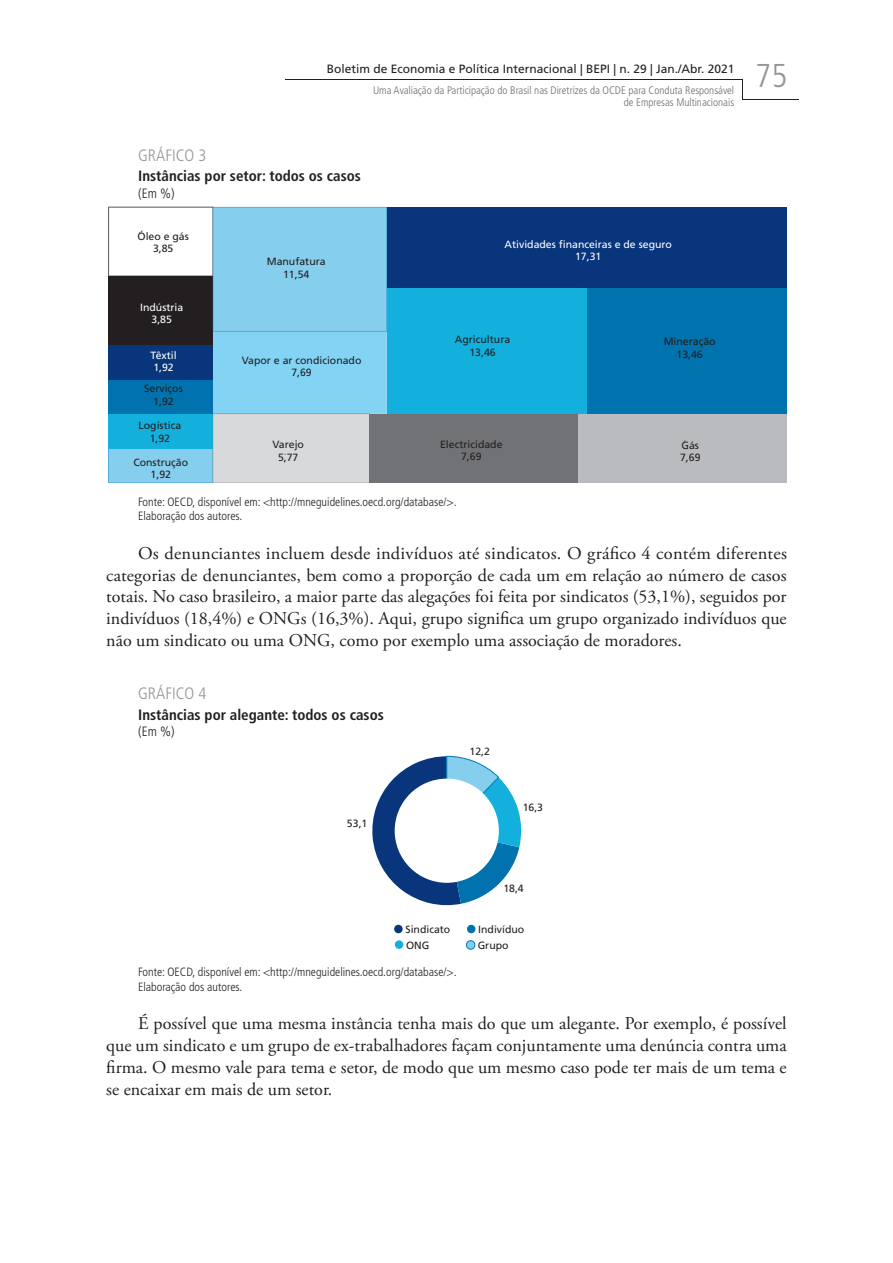
<style>
.page{position:relative;width:893px;height:1263px;background:#fff}
.page>*{position:absolute;margin:0;border:0;box-sizing:border-box;transform-origin:0 0}
.t1{font:300 condensed 33px "Frutiger LT Pro";color:#939598}
.t2{font:18px/21.8px "Adobe Garamond Pro";color:#231f20;text-align:justify}
.t3{font:300 condensed 16.5px "Frutiger LT Pro";color:#939598}
.t4{font:700 condensed 15px "Frutiger LT Pro";color:#231f20}
.t5{font:300 condensed 13.5px "Frutiger LT Pro";color:#231f20}
.t6{font:300 condensed 12px/14.4px "Frutiger LT Pro";color:#231f20}
.t7{font:12px "Frutiger LT Pro";color:#231f20}
.t8{font:300 condensed 10.95px "Frutiger LT Pro";color:#6c6d70}
.t9{font:10.5px/12.6px "Frutiger LT Pro";color:#231f20;text-align:center}
.t10{font:10.5px/12.6px "Frutiger LT Pro";color:#fff;text-align:center}
</style>
<div class="page">
<hr style="left:742px;top:99px;width:57px;height:1px;background:#231f20">
<svg style="left:742px;top:79px;width:1px;height:20px"></svg>
<hr style="left:285px;top:79px;width:457px;height:1px;background:#231f20">
<div style="left:369px;top:414px;width:209px;height:69px;background:#717275"></div>
<div style="left:578px;top:414px;width:209px;height:69px;background:#babbbe"></div>
<div style="left:387px;top:288px;width:200px;height:126px;background:#13b0de"></div>
<div style="left:587px;top:288px;width:200px;height:126px;background:#0073ae"></div>
<div style="left:387px;top:207px;width:400px;height:81px;background:#08357c"></div>
<svg style="left:108px;top:207px;width:279px;height:276px;background:#7fb5ce"></svg>
<svg style="left:372px;top:756px;width:150px;height:150px"></svg>
<div style="left:394px;top:925px;width:9px;height:8px;background:#08357c;border-radius:50%"></div>
<div style="left:467px;top:925px;width:8px;height:8px;background:#0073ae;border-radius:50%"></div>
<div style="left:395px;top:940px;width:8px;height:9px;background:#13b0de;border-radius:50%"></div>
<div style="left:466px;top:941px;width:9px;height:8px;background:#86ceed;border-radius:50%"></div>
<div style="left:466px;top:940px;width:9px;height:9px;border:1px solid #0078b6;border-radius:50%"></div>
<p class="t7" style="left:327px;top:62px;width:409px">Boletim de Economia e Política Internacional | BEPI | n. 29 | Jan./Abr. 2021</p>
<p class="t8" style="left:373px;top:83px;width:363px">Uma Avaliação da Participação do Brasil nas Diretrizes da OCDE para Conduta Responsável</p>
<p class="t8" style="left:624px;top:96px;width:112px">de Empresas Multinacionais</p>
<p class="t3" style="left:138px;top:146px;width:70px">GRÁFICO 3</p>
<p class="t4" style="left:138px;top:167px;width:224px">Instâncias por setor: todos os casos</p>
<p class="t5" style="left:138px;top:185px;width:38px">(Em %)</p>
<p class="t9" style="left:138px;top:230px;width:53px">Óleo e gás<br>3,85</p>
<p class="t9" style="left:267px;top:255px;width:60px">Manufatura<br>11,54</p>
<p class="t10" style="left:140px;top:301px;width:45px">Indústria<br>3,85</p>
<p class="t10" style="left:150px;top:349px;width:28px;text-align:left">Têxtil<br>1,92</p>
<p class="t9" style="left:242px;top:354px;width:121px">Vapor e ar condicionado<br>7,69</p>
<p class="t10" style="left:504px;top:238px;width:169px">Atividades financeiras e de seguro<br>17,31</p>
<p class="t9" style="left:455px;top:333px;width:57px">Agricultura<br>13,46</p>
<p class="t9" style="left:664px;top:335px;width:53px">Mineração<br>13,46</p>
<h1 class="t1" style="left:755px;top:56px;width:33px">75</h1>
<p class="t9" style="left:144px;top:383px;width:40px">Serviços<br>1,92</p>
<p class="t9" style="left:139px;top:419px;width:44px">Logística<br>1,92</p>
<p class="t9" style="left:133px;top:456px;width:56px">Construção<br>1,92</p>
<p class="t6" style="left:138px;top:494px;width:320px">Fonte: OECD, disponível em: &lt;http://mneguidelines.oecd.org/database/&gt;.<br>Elaboração dos autores.</p>
<p class="t2" style="left:106px;top:543px;width:682px;text-indent:32px">Os denunciantes incluem desde indivíduos até sindicatos. O gráfico 4 contém diferentes categorias de denunciantes, bem como a proporção de cada um em relação ao número de casos totais. No caso brasileiro, a maior parte das alegações foi feita por sindicatos (53,1%), seguidos por indivíduos (18,4%) e ONGs (16,3%). Aqui, grupo significa um grupo organizado indivíduos que não um sindicato ou uma ONG, como por exemplo uma associação de moradores.</p>
<p class="t3" style="left:138px;top:684px;width:70px">GRÁFICO 4</p>
<p class="t4" style="left:138px;top:705px;width:247px">Instâncias por alegante: todos os casos</p>
<p class="t5" style="left:138px;top:723px;width:38px">(Em %)</p>
<p class="t9" style="left:272px;top:438px;width:33px">Varejo<br>5,77</p>
<p class="t9" style="left:440px;top:438px;width:64px">Electricidade<br>7,69</p>
<p class="t9" style="left:680px;top:439px;width:22px;text-align:left">Gás<br>7,69</p>
<p class="t9" style="left:347px;top:817px;width:22px">53,1</p>
<p class="t9" style="left:469px;top:745px;width:22px">12,2</p>
<p class="t9" style="left:523px;top:801px;width:22px">16,3</p>
<p class="t9" style="left:405px;top:923px;width:46px">Sindicato</p>
<p class="t9" style="left:503px;top:882px;width:22px">18,4</p>
<p class="t9" style="left:478px;top:923px;width:48px">Indivíduo</p>
<p class="t9" style="left:406px;top:939px;width:25px">ONG</p>
<p class="t9" style="left:478px;top:939px;width:32px">Grupo</p>
<p class="t6" style="left:138px;top:965px;width:320px">Fonte: OECD, disponível em: &lt;http://mneguidelines.oecd.org/database/&gt;.<br>Elaboração dos autores.</p>
<p class="t2" style="left:106px;top:1013px;width:682px;text-indent:32px">É possível que uma mesma instância tenha mais do que um alegante. Por exemplo, é possível que um sindicato e um grupo de ex-trabalhadores façam conjuntamente uma denúncia contra uma firma. O mesmo vale para tema e setor, de modo que um mesmo caso pode ter mais de um tema e se encaixar em mais de um setor.</p>
</div>
